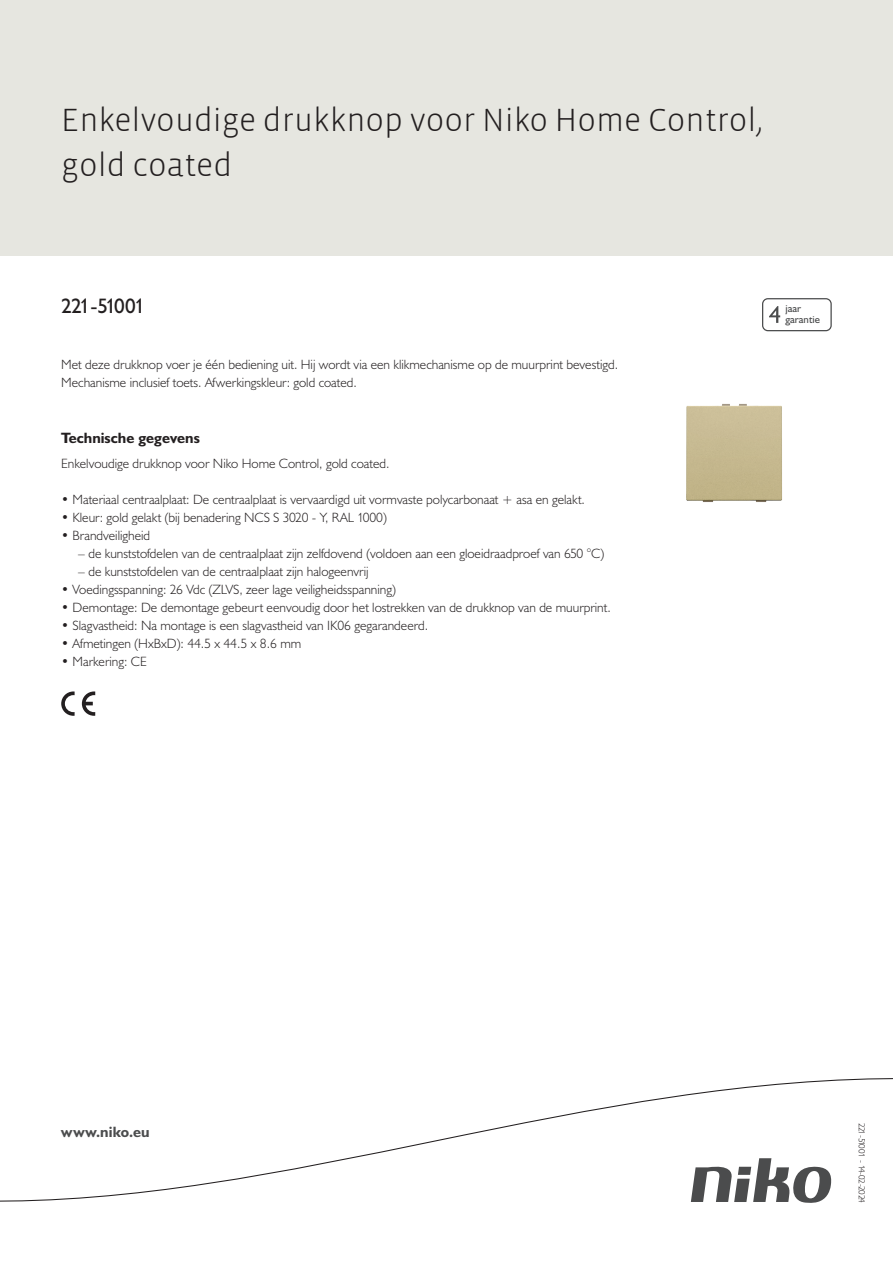
<style>
.page{position:relative;width:893px;height:1263px;background:#fff}
.page>*{position:absolute;margin:0;border:0;box-sizing:border-box;transform-origin:0 0}
.Title_datasheets{font:300 33px/45px "Vista Sans";color:#231f20}
.Article_number{font:21px "Humanist 521 BT";letter-spacing:-.065em;color:#231f20}
.Titles_parts{font:700 15px "Humanist 521 BT";color:#231f20}
.titel_afbeelding{font:700 15px "Humanist 521 BT";letter-spacing:.005em;color:#4b4c4d}
.USP_Bullets{font:300 13.5px "Humanist 521 BT";color:#231f20}
.Platte_tekst_CAB{font:300 13.5px/18px "Humanist 521 BT";color:#231f20}
.USP_Bullets_level_2{font:300 13.5px "Humanist 521 BT";color:#231f20}
.t1{font:10.8px/10.8px "Humanist 521 BT";color:#4b4c4d}
.Revision{font:300 9px "Humanist 521 BT";letter-spacing:-.07em;color:#231f20}
</style>
<div class="page">
<div style="left:0;top:0;width:893px;height:255px;background:#e6e6e0"></div>
<svg style="left:82px;top:691px;width:13px;height:25px"></svg>
<svg style="left:61px;top:691px;width:14px;height:25px"></svg>
<svg style="left:762px;top:298px;width:70px;height:33px"></svg>
<svg style="left:0;top:1078px;width:893px;height:125px"></svg>
<img style="left:686px;top:404px;width:96px;height:98px">
<p class="Title_datasheets" style="left:61px;top:98px;width:703px">Enkelvoudige drukknop voor Niko Home Control, gold coated</p>
<p class="Article_number" style="left:61px;top:293px;width:86px">221-51001</p>
<p class="t1" style="left:785px;top:303px;width:36px">jaar garantie</p>
<p class="Platte_tekst_CAB" style="left:61px;top:355px;width:558px">Met deze drukknop voer je één bediening uit. Hij wordt via een klikmechanisme op de muurprint bevestigd.<br>Mechanisme inclusief toets. Afwerkingskleur: gold coated.</p>
<p class="Titles_parts" style="left:61px;top:429px;width:140px">Technische gegevens</p>
<p class="Platte_tekst_CAB" style="left:61px;top:454px;width:330px">Enkelvoudige drukknop voor Niko Home Control, gold coated.</p>
<p class="USP_Bullets" style="left:61px;top:491px;width:525px">• Materiaal centraalplaat: De centraalplaat is vervaardigd uit vormvaste polycarbonaat + asa en gelakt.</p>
<p class="USP_Bullets" style="left:61px;top:509px;width:327px">• Kleur: gold gelakt (bij benadering NCS S 3020 - Y, RAL 1000)</p>
<p class="USP_Bullets" style="left:61px;top:527px;width:91px">• Brandveiligheid</p>
<p class="USP_Bullets_level_2" style="left:78px;top:545px;width:527px">– de kunststofdelen van de centraalplaat zijn zelfdovend (voldoen aan een gloeidraadproef van 650 °C)</p>
<p class="USP_Bullets_level_2" style="left:78px;top:563px;width:292px">– de kunststofdelen van de centraalplaat zijn halogeenvrij</p>
<p class="USP_Bullets" style="left:61px;top:581px;width:336px">• Voedingsspanning: 26 Vdc (ZLVS, zeer lage veiligheidsspanning)</p>
<p class="USP_Bullets" style="left:61px;top:599px;width:551px">• Demontage: De demontage gebeurt eenvoudig door het lostrekken van de drukknop van de muurprint.</p>
<p class="USP_Bullets" style="left:61px;top:617px;width:368px">• Slagvastheid: Na montage is een slagvastheid van IK06 gegarandeerd.</p>
<p class="USP_Bullets" style="left:61px;top:635px;width:241px">• Afmetingen (HxBxD): 44.5 x 44.5 x 8.6 mm</p>
<p class="USP_Bullets" style="left:61px;top:653px;width:87px">• Markering: CE</p>
<p class="titel_afbeelding" style="left:61px;top:1122px;width:90px">www.niko.eu</p>
<p class="Revision" style="left:868px;top:1123px;width:82px;rotate:90deg">221-51001 - 14-02-2024</p>
</div>
